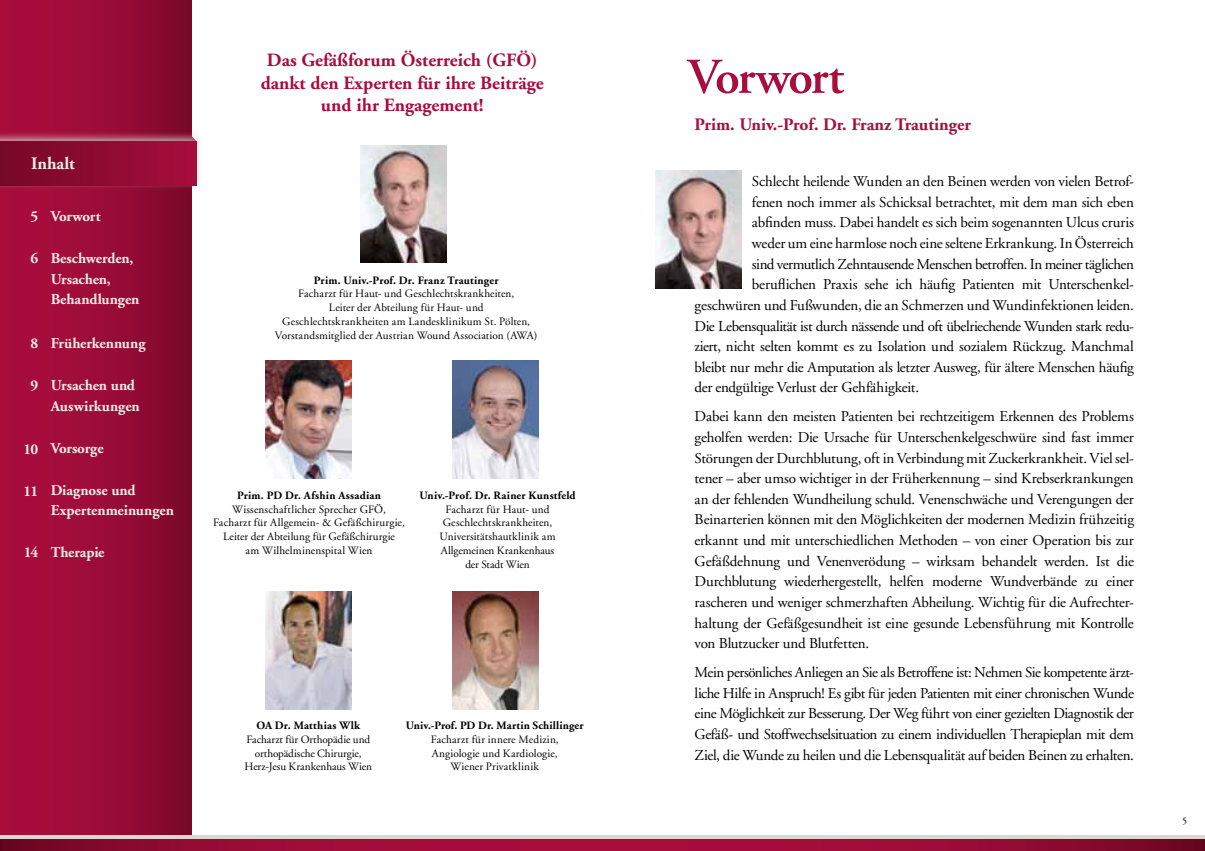
<style>
.page{position:relative;width:1205px;height:851px;background:#fff}
.page>*{position:absolute;margin:0;border:0;box-sizing:border-box;transform-origin:0 0}
.t1{font:600 50px "Adobe Garamond";letter-spacing:-.035em;color:#a80d3c}
.t2{font:700 18.75px/22.5px "Adobe Garamond";color:#a80d3c;text-align:center}
.t3{font:700 17.5px "Adobe Garamond";color:#a80d3c}
.t4{font:700 17.5px "Adobe Garamond";color:#eeeae6}
.t5{font:15px/20.6px "Adobe Garamond";letter-spacing:-.015em;color:#000;text-align:justify}
.t6{font:700 15px/20.6px "Adobe Garamond";letter-spacing:-.005em;color:#eeeae6}
.t7{font:15px "Adobe Garamond";letter-spacing:-.035em;color:#000}
.t8{font:11.25px/13.8px "Adobe Garamond";letter-spacing:.01em;color:#000;text-align:center}
.t9{font:700 11.25px "Adobe Garamond";letter-spacing:.015em;color:#000}
.t10{font:10px "Adobe Garamond";color:#000}
</style>
<div class="page">
<div style="left:184px;top:126px;width:19px;height:19px;background:#ddd7d2;opacity:.75"></div>
<img style="left:360px;top:146px;width:86px;height:116px">
<img style="left:453px;top:360px;width:85px;height:118px">
<img style="left:265px;top:360px;width:86px;height:118px">
<img style="left:453px;top:591px;width:85px;height:118px">
<img style="left:265px;top:591px;width:86px;height:118px">
<div style="left:0;top:0;width:191px;height:850px;background:linear-gradient(to right,#b00e40,#81092b)"></div>
<div style="left:0;top:131px;width:203px;height:58px;background:#ddd7d2;opacity:.75"></div>
<div style="left:0;top:141px;width:197px;height:44px;background:linear-gradient(to right,#750826,#a70d3c)"></div>
<img style="left:656px;top:171px;width:85px;height:118px">
<div style="left:0;top:835px;width:1205px;height:15px;background:#ddd7d2"></div>
<svg style="left:0;top:839px;width:1205px;height:11px;background:#960b34"></svg>
<p class="t4" style="left:31px;top:153px;width:45px">Inhalt</p>
<p class="t6" style="left:30px;top:206px;width:9px">5</p>
<p class="t6" style="left:30px;top:248px;width:9px">6</p>
<p class="t6" style="left:30px;top:333px;width:9px">8</p>
<p class="t6" style="left:30px;top:375px;width:9px">9</p>
<p class="t6" style="left:24px;top:439px;width:16px">10</p>
<p class="t6" style="left:24px;top:481px;width:16px">11</p>
<p class="t6" style="left:24px;top:542px;width:16px">14</p>
<p class="t6" style="left:51px;top:206px;width:51px">Vorwort</p>
<p class="t6" style="left:51px;top:248px;width:90px">Beschwerden,<br>Ursachen,<br>Behandlungen</p>
<p class="t6" style="left:51px;top:333px;width:96px">Früherkennung</p>
<p class="t6" style="left:51px;top:375px;width:91px">Ursachen und<br>Auswirkungen</p>
<p class="t6" style="left:51px;top:438px;width:54px">Vorsorge</p>
<p class="t6" style="left:51px;top:479px;width:125px">Diagnose und<br>Expertenmeinungen</p>
<p class="t6" style="left:51px;top:542px;width:55px">Therapie</p>
<p class="t2" style="left:261px;top:50px;width:284px">Das Gefäßforum Österreich (GFÖ) dankt den Experten für ihre Beiträge und ihr Engagement!</p>
<p class="t9" style="left:314px;top:274px;width:186px">Prim. Univ.-Prof. Dr. Franz Trautinger</p>
<p class="t8" style="left:275px;top:287px;width:264px">Facharzt für Haut- und Geschlechtskrankheiten,<br>Leiter der Abteilung für Haut- und Geschlechtskrankheiten am Landesklinikum St. Pölten, Vorstandsmitglied der Austrian Wound Association (AWA)</p>
<p class="t9" style="left:237px;top:489px;width:146px">Prim. PD Dr. Afshin Assadian</p>
<p class="t8" style="left:213px;top:502px;width:193px">Wissenschaftlicher Sprecher GFÖ, Facharzt für Allgemein- &amp; Gefäßchirurgie, Leiter der Abteilung für Gefäßchirurgie<br>am Wilhelminenspital Wien</p>
<p class="t9" style="left:419px;top:489px;width:158px">Univ.-Prof. Dr. Rainer Kunstfeld</p>
<p class="t8" style="left:439px;top:502px;width:118px">Facharzt für Haut- und<br>Geschlechtskrankheiten,<br>Universitätshautklinik am<br>Allgemeinen Krankenhaus der Stadt Wien</p>
<p class="t9" style="left:256px;top:719px;width:105px">OA Dr. Matthias Wlk</p>
<p class="t8" style="left:245px;top:732px;width:129px">Facharzt für Orthopädie und orthopädische Chirurgie,<br>Herz-Jesu Krankenhaus Wien</p>
<p class="t9" style="left:406px;top:719px;width:179px">Univ.-Prof. PD Dr. Martin Schillinger</p>
<p class="t8" style="left:431px;top:732px;width:129px">Facharzt für innere Medizin,<br>Angiologie und Kardiologie,<br>Wiener Privatklinik</p>
<h1 class="t1" style="left:687px;top:49px;width:158px">Vorwort</h1>
<p class="t3" style="left:694px;top:115px;width:278px">Prim. Univ.-Prof. Dr. Franz Trautinger</p>
<p class="t5" style="left:752px;top:171px;width:384px">Schlecht heilende Wunden an den Beinen werden von vielen Betrof-</p>
<p class="t5" style="left:752px;top:192px;width:383px">fenen noch immer als Schicksal betrachtet, mit dem man sich eben</p>
<p class="t5" style="left:752px;top:213px;width:383px">abfinden muss. Dabei handelt es sich beim sogenannten Ulcus cruris</p>
<p class="t5" style="left:752px;top:233px;width:383px">weder um eine harmlose noch eine seltene Erkrankung. In Österreich</p>
<p class="t7" style="left:752px;top:256px;width:383px">sind vermutlich Zehntausende Menschen betroffen. In meiner täglichen</p>
<p class="t5" style="left:752px;top:274px;width:383px">beruflichen Praxis sehe ich häufig Patienten mit Unterschenkel-</p>
<p class="t5" style="left:694px;top:295px;width:441px">geschwüren und Fußwunden, die an Schmerzen und Wundinfektionen leiden.</p>
<p class="t5" style="left:694px;top:316px;width:441px">Die Lebensqualität ist durch nässende und oft übelriechende Wunden stark redu-</p>
<p class="t5" style="left:694px;top:336px;width:441px">ziert, nicht selten kommt es zu Isolation und sozialem Rückzug. Manchmal</p>
<p class="t5" style="left:694px;top:357px;width:441px">bleibt nur mehr die Amputation als letzter Ausweg, für ältere Menschen häufig</p>
<p class="t5" style="left:694px;top:378px;width:226px">der endgültige Verlust der Gehfähigkeit.</p>
<p class="t5" style="left:694px;top:406px;width:441px">Dabei kann den meisten Patienten bei rechtzeitigem Erkennen des Problems geholfen werden: Die Ursache für Unterschenkelgeschwüre sind fast immer Störungen der Durchblutung, oft in Verbindung mit Zuckerkrankheit. Viel sel&shy;tener – aber umso wichtiger in der Früherkennung – sind Krebserkrankungen an der fehlenden Wundheilung schuld. Venenschwäche und Verengungen der Beinarterien können mit den Möglichkeiten der modernen Medizin frühzeitig erkannt und mit unterschiedlichen Methoden – von einer Operation bis zur Gefäßdehnung und Venenverödung – wirksam behandelt werden. Ist die Durchblutung wiederhergestellt, helfen moderne Wundverbände zu einer rascheren und weniger schmerzhaften Abheilung. Wichtig für die Aufrechter&shy;haltung der Gefäßgesundheit ist eine gesunde Lebensführung mit Kontrolle von Blutzucker und Blutfetten.</p>
<p class="t5" style="left:694px;top:662px;width:441px">Mein persönliches Anliegen an Sie als Betroffene ist: Nehmen Sie kompetente ärzt&shy;liche Hilfe in Anspruch! Es gibt für jeden Patienten mit einer chronischen Wunde eine Möglichkeit zur Besserung. Der Weg führt von einer gezielten Diagnostik der Gefäß- und Stoffwechselsituation zu einem individuellen Therapieplan mit dem Ziel, die Wunde zu heilen und die Lebensqualität auf beiden Beinen zu erhalten.</p>
<p class="t10" style="left:1182px;top:815px;width:6px">5</p>
</div>
